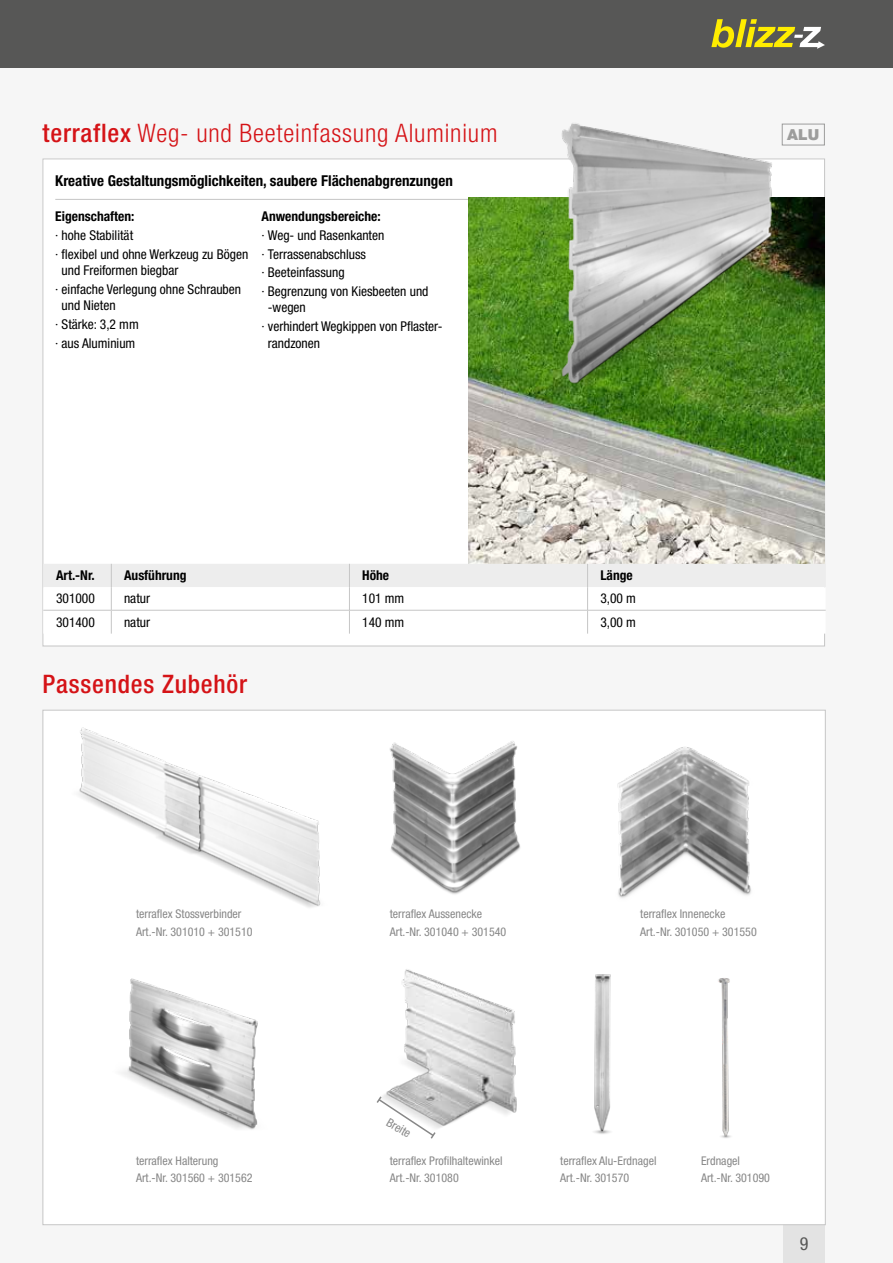
<style>
.page{position:relative;width:893px;height:1263px;background:#f6f6f6}
.page>*{position:absolute;margin:0;border:0;box-sizing:border-box;transform-origin:0 0}
.t1{font:300 condensed 25.5px "Helvetica Neue LT Pro";letter-spacing:.03em;color:#d51317}
.t2{font:500 condensed 25.5px "Helvetica Neue LT Pro";letter-spacing:.03em;color:#d51317}
.t3{font:condensed 18px "Helvetica Neue LT Pro";color:#575756}
.t4{font:900 15.15px "Helvetica Neue LT Pro";color:#9d9d9c}
.t5{font:700 condensed 15px "Helvetica Neue LT Pro";color:#000}
.t6{font:condensed 13.5px/18.6px "Helvetica Neue LT Pro";color:#000}
.t7{font:700 condensed 13.5px "Helvetica Neue LT Pro";color:#000}
.t8{font:condensed 12px/17.1px "Helvetica Neue LT Pro";color:#878787}
.s1{font-weight:500}
</style>
<div class="page">
<div style="left:783px;top:1225px;width:42px;height:38px;background:#e3e3e3"></div>
<div style="left:0;top:0;width:893px;height:68px;background:#575756"></div>
<svg style="left:711px;top:19px;width:114px;height:30px"></svg>
<div style="left:43px;top:710px;width:783px;height:515px;background:#fff;border:1px solid #c6c6c6"></div>
<div style="left:43px;top:159px;width:782px;height:487px;background:#fff"></div>
<hr style="left:55px;top:199px;width:455px;height:1px;background:#c6c6c6">
<img style="left:468px;top:198px;width:357px;height:366px">
<svg style="left:43px;top:564px;width:782px;height:70px"></svg>
<hr style="left:43px;top:610px;width:68px;height:1px;background:#c6c6c6">
<hr style="left:112px;top:610px;width:237px;height:1px;background:#c6c6c6">
<hr style="left:350px;top:610px;width:237px;height:1px;background:#c6c6c6">
<hr style="left:588px;top:610px;width:238px;height:1px;background:#c6c6c6">
<div style="left:782px;top:124px;width:43px;height:21px;border:1px solid #9d9d9c"></div>
<img style="left:529px;top:123px;width:245px;height:281px">
<img style="left:42px;top:723px;width:279px;height:194px">
<img style="left:389px;top:741px;width:131px;height:153px">
<img style="left:617px;top:747px;width:134px;height:151px">
<img style="left:121px;top:978px;width:137px;height:152px">
<img style="left:594px;top:974px;width:17px;height:160px">
<img style="left:384px;top:969px;width:133px;height:160px">
<img style="left:718px;top:978px;width:13px;height:160px">
<svg style="left:376px;top:1095px;width:61px;height:44px"></svg>
<h1 class="t1" style="left:43px;top:118px;width:456px"><span class="s1">terraflex</span> Weg- und Beeteinfassung Aluminium</h1>
<p class="t5" style="left:55px;top:172px;width:399px">Kreative Gestaltungsmöglichkeiten, saubere Flächenabgrenzungen</p>
<p class="t7" style="left:55px;top:209px;width:81px">Eigenschaften:</p>
<p class="t6" style="left:55px;top:226px;width:195px">· hohe Stabilität<br>· flexibel und ohne Werkzeug zu Bögen</p>
<p class="t6" style="left:55px;top:261px;width:187px;text-indent:6px">und Freiformen biegbar<br>· einfache Verlegung ohne Schrauben</p>
<p class="t6" style="left:55px;top:296px;width:85px;text-indent:6px">und Nieten<br>· Stärke: 3,2 mm · aus Aluminium</p>
<p class="t7" style="left:261px;top:209px;width:121px">Anwendungsbereiche:</p>
<p class="t6" style="left:261px;top:226px;width:169px">· Weg- und Rasenkanten<br>· Terrassenabschluss<br>· Beeteinfassung<br>· Begrenzung von Kiesbeeten und</p>
<p class="t6" style="left:261px;top:298px;width:182px;text-indent:6px">-wegen<br>· verhindert Wegkippen von Pflaster-</p>
<p class="t6" style="left:268px;top:333px;width:54px">randzonen</p>
<p class="t4" style="left:787px;top:125px;width:34px">ALU</p>
<p class="t7" style="left:56px;top:567px;width:40px">Art.-Nr.</p>
<p class="t7" style="left:124px;top:567px;width:64px">Ausführung</p>
<p class="t7" style="left:362px;top:567px;width:28px">Höhe</p>
<p class="t7" style="left:600px;top:567px;width:34px">Länge</p>
<p class="t6" style="left:56px;top:589px;width:40px">301000</p>
<p class="t6" style="left:124px;top:589px;width:28px">natur</p>
<p class="t6" style="left:362px;top:589px;width:44px">101 mm</p>
<p class="t6" style="left:600px;top:589px;width:37px">3,00 m</p>
<p class="t6" style="left:56px;top:612px;width:40px">301400</p>
<p class="t6" style="left:124px;top:612px;width:28px">natur</p>
<p class="t6" style="left:362px;top:612px;width:44px">140 mm</p>
<p class="t6" style="left:600px;top:612px;width:37px">3,00 m</p>
<h1 class="t2" style="left:43px;top:669px;width:206px">Passendes Zubehör</h1>
<p class="t8" style="left:136px;top:905px;width:118px">terraflex Stossverbinder<br>Art.-Nr. 301010 + 301510</p>
<p class="t8" style="left:136px;top:1152px;width:118px">terraflex Halterung<br>Art.-Nr. 301560 + 301562</p>
<p class="t8" style="left:390px;top:905px;width:118px">terraflex Aussenecke<br>Art.-Nr. 301040 + 301540</p>
<p class="t8" style="left:640px;top:905px;width:118px">terraflex Innenecke<br>Art.-Nr. 301050 + 301550</p>
<p class="t8" style="left:392px;top:1113px;width:27px;rotate:31deg">Breite</p>
<p class="t8" style="left:390px;top:1152px;width:114px">terraflex Profilhaltewinkel<br>Art.-Nr. 301080</p>
<p class="t8" style="left:701px;top:1152px;width:70px">Erdnagel<br>Art.-Nr. 301090</p>
<p class="t8" style="left:560px;top:1152px;width:98px">terraflex Alu-Erdnagel<br>Art.-Nr. 301570</p>
<h2 class="t3" style="left:800px;top:1233px;width:10px">9</h2>
</div>
